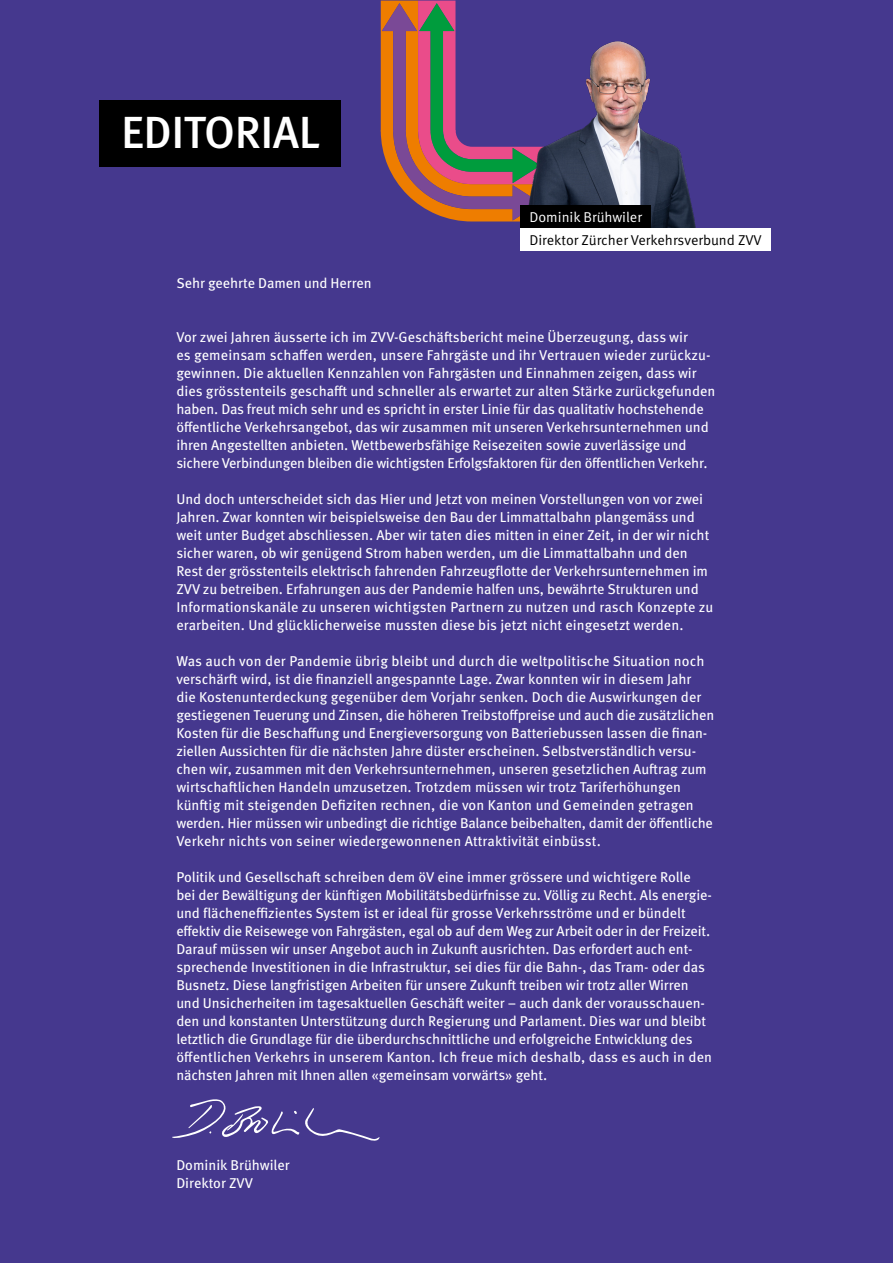
<style>
.page{position:relative;width:893px;height:1263px;background:#45388e}
.page>*{position:absolute;margin:0;border:0;box-sizing:border-box;transform-origin:0 0}
.t1{font:500 45px "Meta Pro";letter-spacing:-.01em;color:#fff}
.t2{font:14.25px/18px "Meta Pro";letter-spacing:-.005em;color:#fff}
.t3{font:14.25px "Meta Pro";color:#000}
.t4{font:14.25px "Meta Pro";color:#fff}
</style>
<div class="page">
<div style="left:99px;top:100px;width:242px;height:67px;background:#000"></div>
<svg style="left:172px;top:1099px;width:207px;height:42px"></svg>
<svg style="left:381px;top:1px;width:129px;height:220px"></svg>
<img style="left:510px;top:41px;width:186px;height:187px">
<div style="left:520px;top:228px;width:251px;height:23px;background:#fff"></div>
<div style="left:520px;top:205px;width:131px;height:23px;background:#000"></div>
<h1 class="t1" style="left:121px;top:97px;width:200px">EDITORIAL</h1>
<p class="t4" style="left:529px;top:206px;width:114px">Dominik Brühwiler</p>
<p class="t3" style="left:529px;top:229px;width:234px">Direktor Zürcher Verkehrsverbund ZVV</p>
<p class="t2" style="left:176px;top:273px;width:197px">Sehr geehrte Damen und Herren</p>
<p class="t2" style="left:176px;top:327px;width:541px">Vor zwei Jahren äusserte ich im ZVV-Geschäftsbericht meine Überzeugung, dass wir<br>es gemeinsam schaffen werden, unsere Fahrgäste und ihr Vertrauen wieder zurückzu&shy;gewinnen. Die aktuellen Kennzahlen von Fahrgästen und Einnahmen zeigen, dass wir dies grösstenteils geschafft und schneller als erwartet zur alten Stärke zurückgefunden haben. Das freut mich sehr und es spricht in erster Linie für das qualitativ hochstehende öffentliche Verkehrsangebot, das wir zusammen mit unseren Verkehrsunternehmen und ihren Angestellten anbieten. Wettbewerbsfähige Reisezeiten sowie zuverlässige und sichere Verbindungen bleiben die wichtigsten Erfolgsfaktoren für den öffentlichen Verkehr.</p>
<p class="t2" style="left:176px;top:489px;width:538px">Und doch unterscheidet sich das Hier und Jetzt von meinen Vorstellungen von vor zwei Jahren. Zwar konnten wir beispielsweise den Bau der Limmattalbahn plangemäss und weit unter Budget abschliessen. Aber wir taten dies mitten in einer Zeit, in der wir nicht sicher waren, ob wir genügend Strom haben werden, um die Limmattalbahn und den Rest der grösstenteils elektrisch fahrenden Fahrzeugflotte der Verkehrsunternehmen im ZVV zu betreiben. Erfahrungen aus der Pandemie halfen uns, bewährte Strukturen und Informationskanäle zu unseren wichtigsten Partnern zu nutzen und rasch Konzepte zu erarbeiten. Und glücklicherweise mussten diese bis jetzt nicht eingesetzt werden.</p>
<p class="t2" style="left:176px;top:651px;width:539px">Was auch von der Pandemie übrig bleibt und durch die weltpolitische Situation noch verschärft wird, ist die finanziell angespannte Lage. Zwar konnten wir in diesem Jahr die Kostenunterdeckung gegenüber dem Vorjahr senken. Doch die Auswirkungen der gestiegenen Teuerung und Zinsen, die höheren Treibstoffpreise und auch die zusätzlichen Kosten für die Beschaffung und Energieversorgung von Batteriebussen lassen die finan&shy;ziellen Aussichten für die nächsten Jahre düster erscheinen. Selbstverständlich versu&shy;chen wir, zusammen mit den Verkehrsunternehmen, unseren gesetzlichen Auftrag zum wirtschaftlichen Handeln umzusetzen. Trotzdem müssen wir trotz Tariferhöhungen künftig mit steigenden Defiziten rechnen, die von Kanton und Gemeinden getragen werden. Hier müssen wir unbedingt die richtige Balance beibehalten, damit der öffentliche Verkehr nichts von seiner wiedergewonnenen Attraktivität einbüsst.</p>
<p class="t2" style="left:176px;top:867px;width:537px">Politik und Gesellschaft schreiben dem öV eine immer grössere und wichtigere Rolle bei der Bewältigung der künftigen Mobilitätsbedürfnisse zu. Völlig zu Recht. Als energie&shy;und flächeneffizientes System ist er ideal für grosse Verkehrsströme und er bündelt effektiv die Reisewege von Fahrgästen, egal ob auf dem Weg zur Arbeit oder in der Freizeit.<br>Darauf müssen wir unser Angebot auch in Zukunft ausrichten. Das erfordert auch ent&shy;sprechende Investitionen in die Infrastruktur, sei dies für die Bahn-, das Tram- oder das Busnetz. Diese langfristigen Arbeiten für unsere Zukunft treiben wir trotz aller Wirren und Unsicherheiten im tagesaktuellen Geschäft weiter – auch dank der vorausschauen&shy;den und konstanten Unterstützung durch Regierung und Parlament. Dies war und bleibt letztlich die Grundlage für die überdurchschnittliche und erfolgreiche Entwicklung des öffentlichen Verkehrs in unserem Kanton. Ich freue mich deshalb, dass es auch in den nächsten Jahren mit Ihnen allen «gemeinsam vorwärts» geht.</p>
<p class="t2" style="left:176px;top:1155px;width:115px">Dominik Brühwiler<br>Direktor ZVV</p>
</div>
